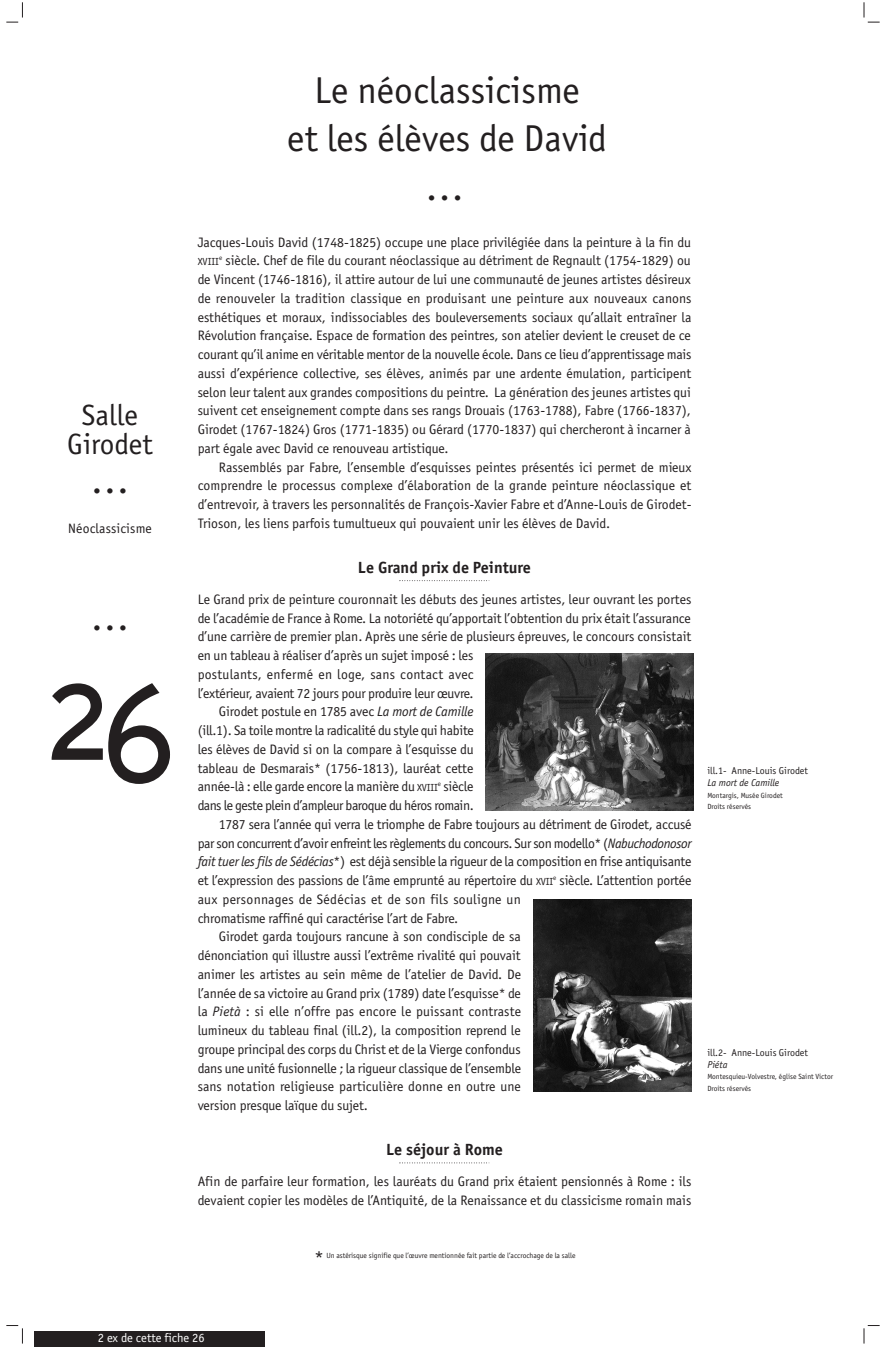
<style>
.page{position:relative;width:886px;height:1347px;background:#fff}
.page>*{position:absolute;margin:0;border:0;box-sizing:border-box;transform-origin:0 0}
.t1{font:300 162.5px "Triplex";color:#231f20}
.t2{font:37.5px/47.5px "Officina Sans";color:#231f20;text-align:center}
.t3{font:29.38px/29.4px "Officina Sans";color:#231f20;text-align:center}
.t4{font:20px "Officina Sans";color:#231f20}
.t5{font:700 16.25px "Officina Sans";color:#231f20}
.t6{font:13.75px/18.8px "Officina Sans";letter-spacing:-.01em;color:#231f20;text-align:justify}
.t7{font:13.75px "Officina Sans";letter-spacing:-.03em;color:#231f20}
.t8{font:13.75px "Officina Sans";letter-spacing:.01em;color:#231f20}
.t9{font:13.75px "Officina Sans";letter-spacing:.02em;color:#231f20}
.t10{font:13.62px "Officina Sans";letter-spacing:.01em;color:#231f20}
.t11{font:12.5px "Officina Sans";color:#fff}
.t12{font:10.25px "Officina Sans";letter-spacing:-.005em;color:#231f20}
.t13{font:10px "Officina Sans";color:#231f20}
.t14{font:italic 10px "Officina Sans";color:#231f20}
.t15{font:7.5px/11.2px "Officina Sans";color:#231f20}
.s1{font-style:italic}
.s2{font-size:10.25px}
</style>
<div class="page">
<svg style="left:6px;top:1325px;width:17px;height:18px"></svg>
<svg style="left:6px;top:2px;width:17px;height:21px"></svg>
<svg style="left:864px;top:2px;width:15px;height:21px"></svg>
<svg style="left:864px;top:1325px;width:15px;height:18px"></svg>
<svg style="left:400px;top:580px;width:90px;height:1px"></svg>
<svg style="left:400px;top:1162px;width:90px;height:1px"></svg>
<img style="left:486px;top:653px;width:207px;height:158px">
<img style="left:533px;top:899px;width:158px;height:192px">
<div style="left:34px;top:1331px;width:231px;height:15px;background:#231f20"></div>
<h3 class="t3" style="left:67px;top:402px;width:87px">Salle<br>Girodet</h3>
<h2 class="t2" style="left:91px;top:460px;width:39px">...</h2>
<p class="t10" style="left:68px;top:523px;width:85px">Néoclassicisme</p>
<h2 class="t2" style="left:91px;top:597px;width:39px">...</h2>
<h1 class="t1" style="left:43px;top:620px;width:136px">26</h1>
<h2 class="t2" style="left:287px;top:70px;width:321px">Le néoclassicisme<br>et les élèves de David</h2>
<h2 class="t2" style="left:426px;top:166px;width:39px">...</h2>
<p class="t6" style="left:198px;top:234px;width:495px">Jacques-Louis David (1748-1825) occupe une place privilégiée dans la peinture à la fin du</p>
<p class="t12" style="left:198px;top:258px;width:23px">XVIII</p>
<p class="t6" style="left:198px;top:252px;width:495px;text-indent:21px"><sup>e</sup> siècle. Chef de file du courant néoclassique au détriment de Regnault (1754-1829) ou de Vincent (1746-1816), il attire autour de lui une communauté de jeunes artistes désireux de renouveler la tradition classique en produisant une peinture aux nouveaux canons esthétiques et moraux, indissociables des bouleversements sociaux qu’allait entraîner la Révolution française. Espace de formation des peintres, son atelier devient le creuset de ce courant qu’il anime en véritable mentor de la nouvelle école. Dans ce lieu d’apprentissage mais aussi d’expérience collective, ses élèves, animés par une ardente émulation, participent selon leur talent aux grandes compositions du peintre. La génération des jeunes artistes qui suivent cet enseignement compte dans ses rangs Drouais (1763-1788), Fabre (1766-1837), Girodet (1767-1824) Gros (1771-1835) ou Gérard (1770-1837) qui chercheront à incarner à part égale avec David ce renouveau artistique.</p>
<p class="t6" style="left:198px;top:459px;width:495px;text-indent:21px">Rassemblés par Fabre, l’ensemble d’esquisses peintes présentés ici permet de mieux comprendre le processus complexe d’élaboration de la grande peinture néoclassique et d’entrevoir, à travers les personnalités de François-Xavier Fabre et d’Anne-Louis de Girodet-Trioson, les liens parfois tumultueux qui pouvaient unir les élèves de David.</p>
<p class="t5" style="left:358px;top:561px;width:175px">Le Grand prix de Peinture</p>
<p class="t6" style="left:198px;top:591px;width:495px">Le Grand prix de peinture couronnait les débuts des jeunes artistes, leur ouvrant les portes</p>
<p class="t6" style="left:198px;top:609px;width:495px">de l’académie de France à Rome. La notoriété qu’apportait l’obtention du prix était l’assurance</p>
<p class="t6" style="left:198px;top:628px;width:495px">d’une carrière de premier plan. Après une série de plusieurs épreuves, le concours consistait</p>
<p class="t6" style="left:198px;top:647px;width:277px">en un tableau à réaliser d’après un sujet imposé : les</p>
<p class="t9" style="left:198px;top:669px;width:278px">postulants, enfermé en loge, sans contact avec</p>
<p class="t6" style="left:198px;top:684px;width:277px">l’extérieur, avaient 72 jours pour produire leur œuvre.</p>
<p class="t6" style="left:219px;top:703px;width:256px">Girodet postule en 1785 avec <span class="s1">La mort de Camille</span></p>
<p class="t6" style="left:198px;top:722px;width:278px">(ill.1). Sa toile montre la radicalité du style qui habite</p>
<p class="t6" style="left:198px;top:741px;width:277px">les élèves de David si on la compare à l’esquisse du</p>
<p class="t6" style="left:198px;top:759px;width:277px">tableau de Desmarais* (1756-1813), lauréat cette</p>
<p class="t6" style="left:198px;top:778px;width:277px">année-là : elle garde encore la manière du <span class="s2">XVIII</span><sup>e</sup> siècle</p>
<p class="t7" style="left:198px;top:800px;width:278px">dans le geste plein d’ampleur baroque du héros romain.</p>
<p class="t6" style="left:219px;top:816px;width:474px">1787 sera l’année qui verra le triomphe de Fabre toujours au détriment de Girodet, accusé</p>
<p class="t7" style="left:198px;top:837px;width:495px">par son concurrent d’avoir enfreint les règlements du concours. Sur son modello* (<span class="s1">Nabuchodonosor</span></p>
<p class="t6" style="left:198px;top:853px;width:495px"><span class="s1">fait tuer les fils de Sédécias</span>*) est déjà sensible la rigueur de la composition en frise antiquisante</p>
<p class="t6" style="left:198px;top:872px;width:495px">et l’expression des passions de l’âme emprunté au répertoire du <span class="s2">XVII</span><sup>e</sup> siècle. L’attention portée</p>
<p class="t9" style="left:198px;top:894px;width:325px">aux personnages de Sédécias et de son fils souligne un</p>
<p class="t6" style="left:198px;top:909px;width:262px">chromatisme raffiné qui caractérise l’art de Fabre.</p>
<p class="t6" style="left:219px;top:928px;width:303px">Girodet garda toujours rancune à son condisciple de sa</p>
<p class="t6" style="left:198px;top:947px;width:325px">dénonciation qui illustre aussi l’extrême rivalité qui pouvait</p>
<p class="t6" style="left:198px;top:966px;width:325px">animer les artistes au sein même de l’atelier de David. De</p>
<p class="t6" style="left:198px;top:984px;width:325px">l’année de sa victoire au Grand prix (1789) date l’esquisse* de</p>
<p class="t8" style="left:198px;top:1006px;width:325px">la <span class="s1">Pietà</span> : si elle n’offre pas encore le puissant contraste</p>
<p class="t6" style="left:198px;top:1022px;width:325px">lumineux du tableau final (ill.2), la composition reprend le</p>
<p class="t6" style="left:198px;top:1041px;width:324px">groupe principal des corps du Christ et de la Vierge confondus</p>
<p class="t6" style="left:198px;top:1059px;width:325px">dans une unité fusionnelle ; la rigueur classique de l’ensemble</p>
<p class="t8" style="left:198px;top:1081px;width:325px">sans notation religieuse particulière donne en outre une</p>
<p class="t6" style="left:198px;top:1097px;width:172px">version presque laïque du sujet.</p>
<p class="t5" style="left:386px;top:1143px;width:118px">Le séjour à Rome</p>
<p class="t6" style="left:198px;top:1173px;width:495px">Afin de parfaire leur formation, les lauréats du Grand prix étaient pensionnés à Rome : ils devaient copier les modèles de l’Antiquité, de la Renaissance et du classicisme romain mais</p>
<p class="t13" style="left:707px;top:767px;width:102px">ill.1- Anne-Louis Girodet</p>
<p class="t14" style="left:707px;top:779px;width:74px">La mort de Camille</p>
<p class="t15" style="left:707px;top:790px;width:77px">Montargis, Musée Girodet<br>Droits réservés</p>
<p class="t13" style="left:707px;top:1048px;width:102px">ill.2- Anne-Louis Girodet</p>
<p class="t14" style="left:707px;top:1061px;width:22px">Piéta</p>
<p class="t15" style="left:707px;top:1071px;width:127px">Montesquieu-Volvestre, église Saint Victor<br>Droits réservés</p>
<h3 class="t4" style="left:314px;top:1250px;width:12px">*</h3>
<p class="t15" style="left:326px;top:1250px;width:251px">Un astérisque signifie que l’œuvre mentionnée fait partie de l’accrochage de la salle</p>
<p class="t11" style="left:98px;top:1332px;width:108px">2 ex de cette fiche 26</p>
</div>
